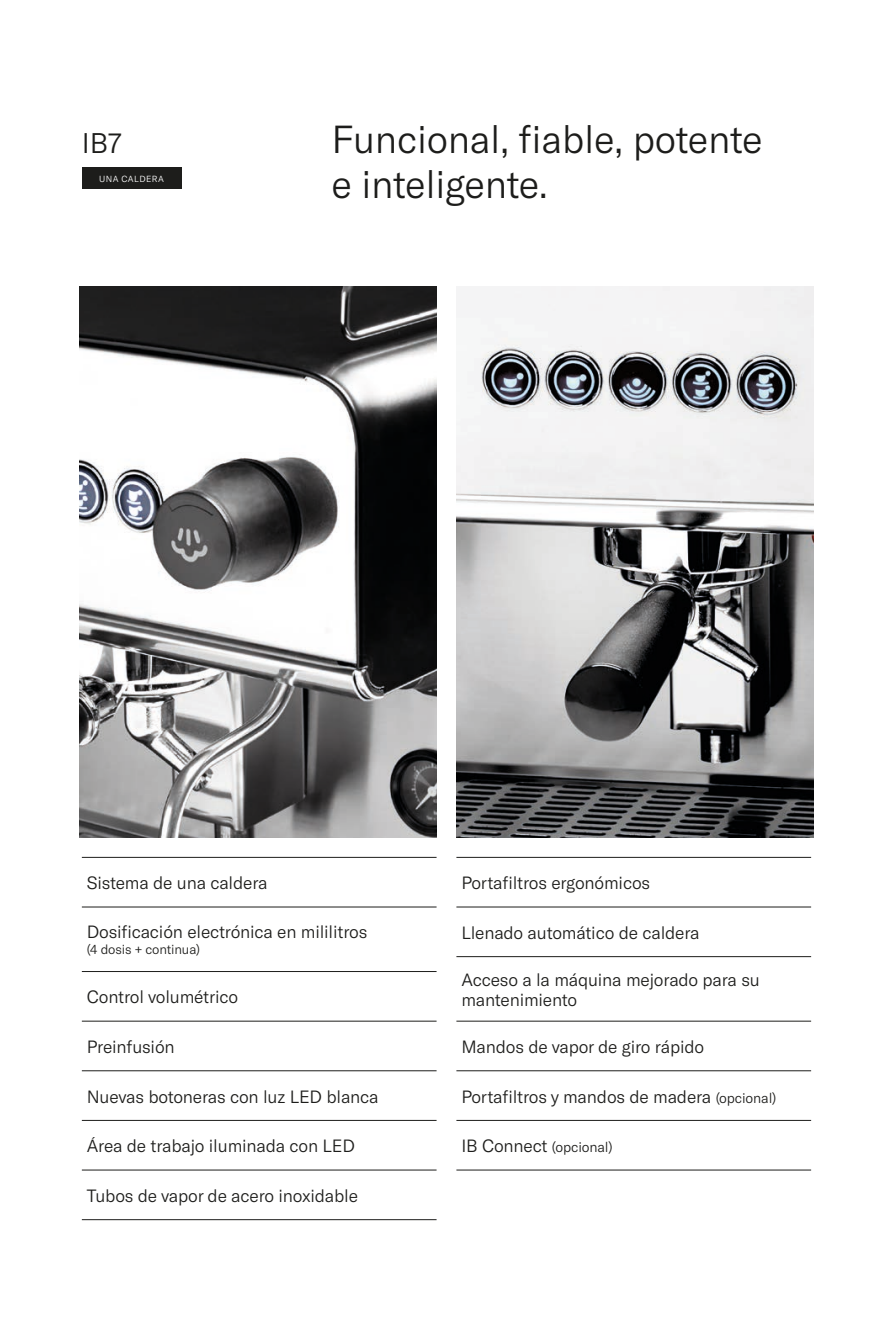
<style>
.page{position:relative;width:893px;height:1340px;background:#fff}
.page>*{position:absolute;margin:0;border:0;box-sizing:border-box;transform-origin:0 0}
.t1{font:300 38.5px/45.5px "GT America";letter-spacing:-.01em;color:#1d1d1b}
.t2{font:300 28px "GT America";color:#1d1d1b}
.t3{font:300 17.5px/19.2px "GT America";letter-spacing:-.01em;color:#1d1d1b}
.t4{font:300 14px "GT America";letter-spacing:-.01em;color:#1d1d1b}
.t5{font:300 13.12px "GT America";letter-spacing:-.01em;color:#1d1d1b}
.t6{font:300 8.75px "GT America";letter-spacing:.05em;color:#fff}
.s1{font-size:14px}
.s2{font-size:17.5px}
</style>
<div class="page">
<img style="left:79px;top:286px;width:358px;height:551px">
<img style="left:456px;top:286px;width:358px;height:551px">
<div style="left:82px;top:168px;width:100px;height:21px;background:#1d1d1b"></div>
<hr style="left:82px;top:857px;width:355px;height:1px;background:#1d1d1b">
<hr style="left:82px;top:906px;width:355px;height:1px;background:#1d1d1b">
<hr style="left:82px;top:971px;width:355px;height:1px;background:#1d1d1b">
<hr style="left:82px;top:1020px;width:355px;height:1px;background:#1d1d1b">
<hr style="left:82px;top:1070px;width:355px;height:1px;background:#1d1d1b">
<hr style="left:82px;top:1120px;width:355px;height:1px;background:#1d1d1b">
<hr style="left:82px;top:1169px;width:355px;height:1px;background:#1d1d1b">
<hr style="left:82px;top:1219px;width:355px;height:1px;background:#1d1d1b">
<hr style="left:456px;top:857px;width:355px;height:1px;background:#1d1d1b">
<hr style="left:456px;top:906px;width:355px;height:1px;background:#1d1d1b">
<hr style="left:456px;top:956px;width:355px;height:1px;background:#1d1d1b">
<hr style="left:456px;top:1020px;width:355px;height:1px;background:#1d1d1b">
<hr style="left:456px;top:1070px;width:355px;height:1px;background:#1d1d1b">
<hr style="left:456px;top:1120px;width:355px;height:1px;background:#1d1d1b">
<hr style="left:456px;top:1169px;width:355px;height:1px;background:#1d1d1b">
<h2 class="t2" style="left:82px;top:127px;width:41px">IB7</h2>
<p class="t6" style="left:99px;top:173px;width:66px">UNA CALDERA</p>
<h1 class="t1" style="left:332px;top:117px;width:433px">Funcional, fiable, potente e inteligente.</h1>
<p class="t3" style="left:87px;top:873px;width:182px">Sistema de una caldera</p>
<p class="t3" style="left:87px;top:922px;width:282px">Dosificación electrónica en mililitros</p>
<p class="t5" style="left:87px;top:941px;width:115px">(4 dosis + continua)</p>
<p class="t3" style="left:87px;top:987px;width:153px">Control volumétrico</p>
<p class="t3" style="left:87px;top:1037px;width:89px">Preinfusión</p>
<p class="t3" style="left:87px;top:1086px;width:293px">Nuevas botoneras con luz LED blanca</p>
<p class="t3" style="left:87px;top:1136px;width:270px">Área de trabajo iluminada con LED</p>
<p class="t3" style="left:87px;top:1186px;width:273px">Tubos de vapor de acero inoxidable</p>
<p class="t3" style="left:461px;top:873px;width:190px">Portafiltros ergonómicos</p>
<p class="t3" style="left:461px;top:923px;width:240px">Llenado automático de caldera</p>
<p class="t3" style="left:461px;top:970px;width:300px">Acceso a la máquina mejorado para su mantenimiento</p>
<p class="t3" style="left:461px;top:1037px;width:244px">Mandos de vapor de giro rápido</p>
<p class="t3" style="left:461px;top:1086px;width:317px">Portafiltros y mandos de madera <span class="s1">(opcional)</span></p>
<p class="t4" style="left:461px;top:1139px;width:153px"><span class="s2">IB Connect</span> (opcional)</p>
</div>
